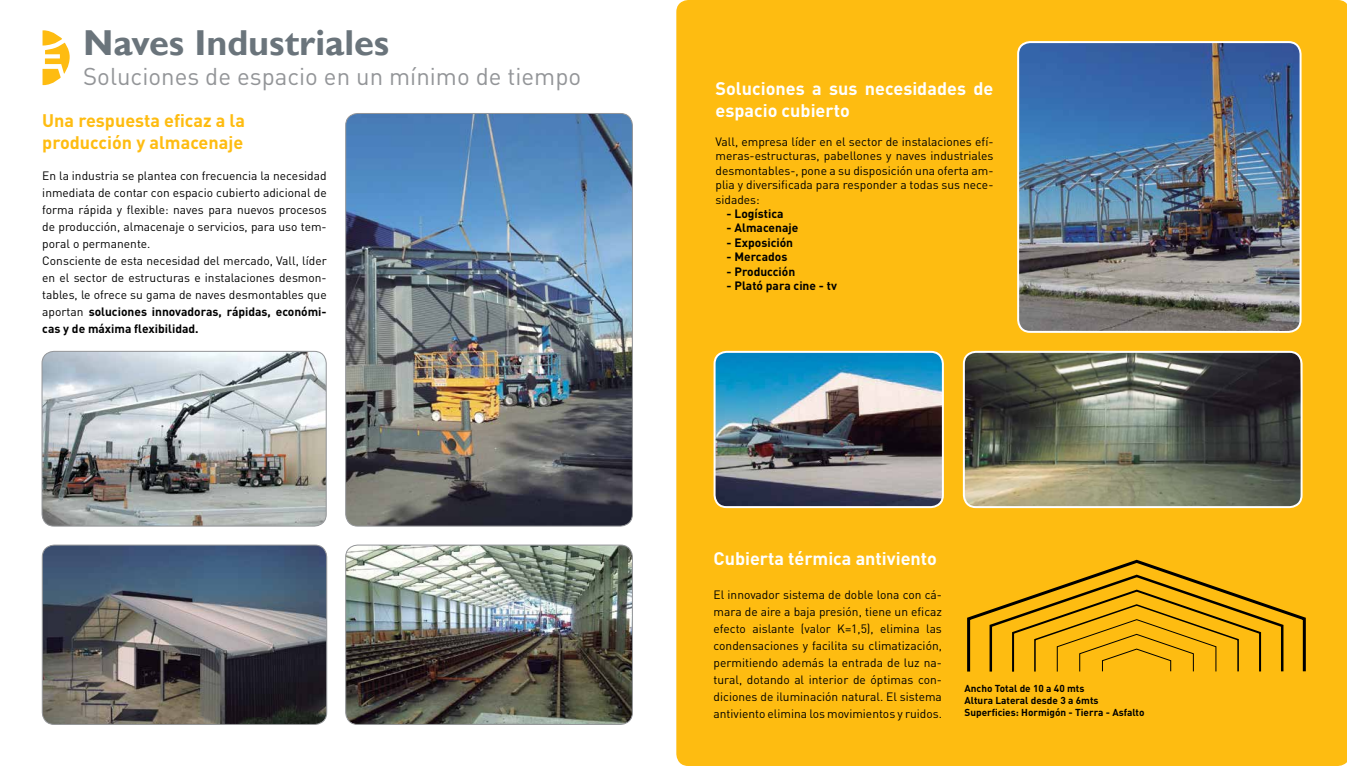
<style>
.page{position:relative;width:1347px;height:766px;background:#fff}
.page>*{position:absolute;margin:0;border:0;box-sizing:border-box;transform-origin:0 0}
.t1{font:700 36px "Gill Sans";color:#6a747b}
.t2{font:24px "DIN Pro";color:#939598}
.t3{font:700 18px/21.6px "DIN Pro";color:#fff}
.t4{font:700 18px/21.6px "DIN Pro";color:#febc11}
.t5{font:12px/17px "DIN Pro";color:#000;text-align:justify}
.t6{font:700 12px "DIN Pro";color:#000}
.t7{font:700 10px/12px "DIN Pro";color:#000}
.s1{font-weight:700}
</style>
<div class="page">
<div style="left:676px;top:0;width:670px;height:765px;background:#febc11"></div>
<img style="left:346px;top:113px;width:286px;height:413px">
<div style="left:345px;top:113px;width:288px;height:413px;border:1px solid #939598;border-radius:12px"></div>
<img style="left:42px;top:546px;width:285px;height:178px">
<div style="left:42px;top:544px;width:285px;height:180px;border:1px solid #939598;border-radius:12px"></div>
<img style="left:714px;top:352px;width:229px;height:155px">
<div style="left:713px;top:351px;width:231px;height:157px;border:2px solid #fff;border-radius:12px"></div>
<img style="left:963px;top:352px;width:338px;height:155px">
<div style="left:962px;top:351px;width:340px;height:157px;border:2px solid #fff;border-radius:12px"></div>
<img style="left:346px;top:546px;width:286px;height:178px">
<div style="left:345px;top:544px;width:288px;height:180px;border:1px solid #939598;border-radius:12px"></div>
<img style="left:1018px;top:42px;width:282px;height:290px">
<div style="left:1017px;top:41px;width:284px;height:292px;border:2px solid #fff;border-radius:12px"></div>
<img style="left:42px;top:351px;width:284px;height:175px">
<div style="left:42px;top:351px;width:285px;height:175px;border:1px solid #939598;border-radius:12px"></div>
<svg style="left:43px;top:30px;width:27px;height:55px"></svg>
<svg style="left:965px;top:558px;width:342px;height:116px;background:#eaad0f"></svg>
<h1 class="t1" style="left:83px;top:21px;width:308px">Naves Industriales</h1>
<h2 class="t2" style="left:83px;top:60px;width:499px">Soluciones de espacio en un mínimo de tiempo</h2>
<h3 class="t4" style="left:42px;top:109px;width:204px">Una respuesta eficaz a la producción y almacenaje</h3>
<p class="t5" style="left:42px;top:167px;width:286px;text-align:left">En la industria se plantea con frecuencia la necesidad inmediata de contar con espacio cubierto adicional de forma rápida y flexible: naves para nuevos procesos de producción, almacenaje o servicios, para uso tem&shy;poral o permanente.<br>Consciente de esta necesidad del mercado, Vall, líder en el sector de estructuras e instalaciones desmon&shy;tables, le ofrece su gama de naves desmontables que aportan <span class="s1">soluciones innovadoras, rápidas, económi&shy;cas y de máxima flexibilidad.</span></p>
<h3 class="t3" style="left:715px;top:77px;width:279px">Soluciones a sus necesidades de espacio cubierto</h3>
<p class="t5" style="left:715px;top:134px;width:279px;line-height:14.4px">Vall, empresa líder en el sector de instalaciones efí&shy;meras-estructuras, pabellones y naves industriales desmontables-, pone a su disposición una oferta am&shy;plia y diversificada para responder a todas sus nece&shy;sidades:</p>
<p class="t6" style="left:726px;top:205px;width:58px">- Logística</p>
<p class="t6" style="left:726px;top:220px;width:73px">- Almacenaje</p>
<p class="t6" style="left:726px;top:234px;width:68px">- Exposición</p>
<p class="t6" style="left:726px;top:248px;width:62px">- Mercados</p>
<p class="t6" style="left:726px;top:263px;width:70px">- Producción</p>
<p class="t6" style="left:726px;top:277px;width:112px">- Plató para cine - tv</p>
<h3 class="t3" style="left:713px;top:547px;width:225px">Cubierta térmica antiviento</h3>
<p class="t5" style="left:713px;top:585px;width:230px">El innovador sistema de doble lona con cá&shy;mara de aire a baja presión, tiene un eficaz efecto aislante (valor K=1,5), elimina las condensaciones y facilita su climatización, permitiendo además la entrada de luz na&shy;tural, dotando al interior de óptimas con&shy;diciones de iluminación natural. El sistema antiviento elimina los movimientos y ruidos.</p>
<p class="t7" style="left:964px;top:681px;width:182px">Ancho Total de 10 a 40 mts<br>Altura Lateral desde 3 a 6mts<br>Superficies: Hormigón - Tierra - Asfalto</p>
</div>
